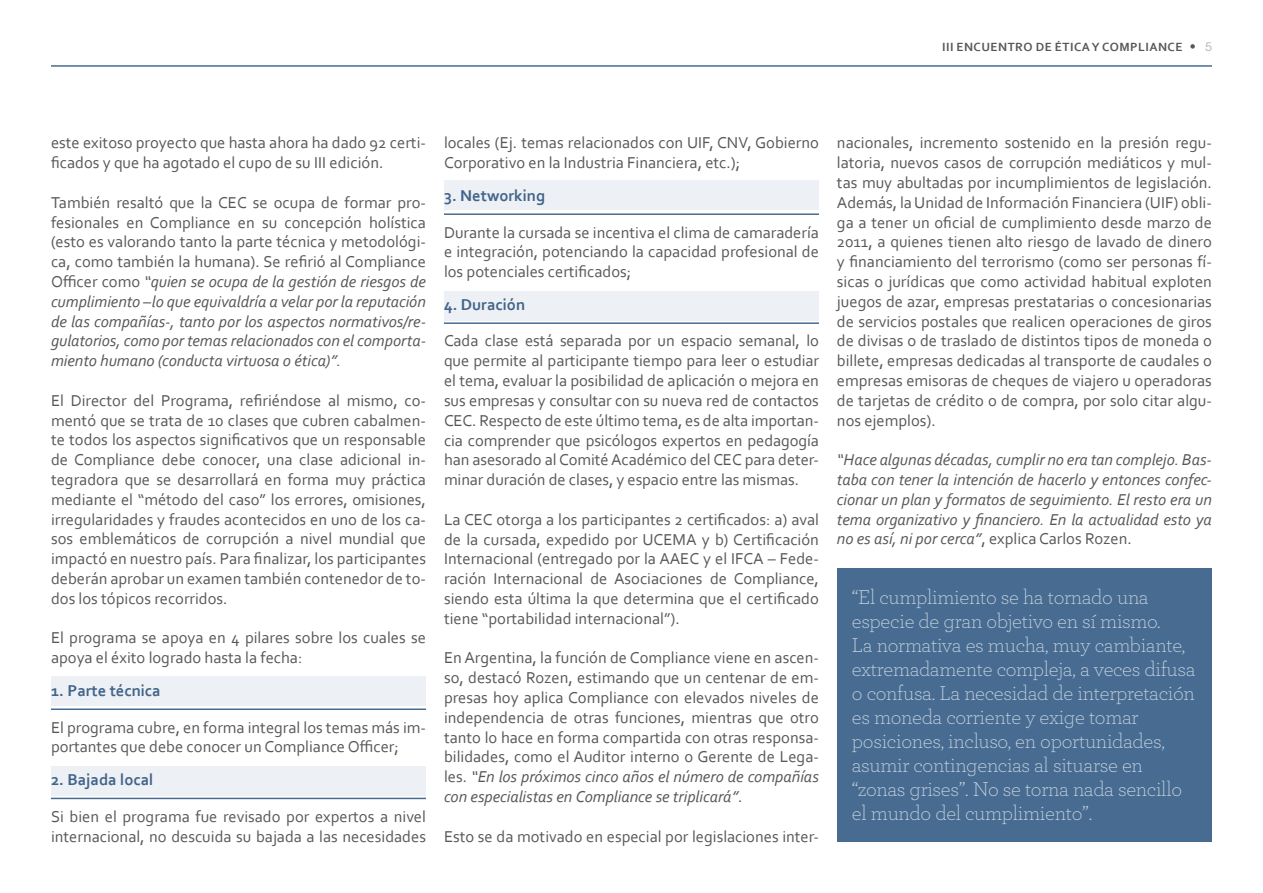
<style>
.page{position:relative;width:1263px;height:893px;background:#fff}
.page>*{position:absolute;margin:0;border:0;box-sizing:border-box;transform-origin:0 0}
.t1{font:300 21px/24px "Archer";letter-spacing:-.015em;color:#c8d3de}
.t2{font:16.5px/19.8px "Corbel";color:#58585a;text-align:justify}
.t3{font:italic 16.5px/19.8px "Corbel";letter-spacing:-.005em;color:#58585a;text-align:justify}
.t4{font:700 16.5px "Corbel";color:#476b91}
.t5{font:700 12.45px "Corbel";letter-spacing:.04em;color:#58585a}
.t6{font:12px "Lubalin Graph";color:#acacac}
.s1{font-style:normal}
.s2{font-style:italic}
</style>
<div class="page">
<hr style="left:51px;top:65px;width:1161px;height:2px;background:#476b91">
<svg style="left:1190px;top:44px;width:5px;height:5px"></svg>
<hr style="left:51px;top:708px;width:375px;height:2px;background:#476b91">
<hr style="left:51px;top:798px;width:375px;height:1px;background:#476b91">
<hr style="left:444px;top:213px;width:375px;height:2px;background:#476b91">
<hr style="left:444px;top:322px;width:375px;height:2px;background:#476b91">
<div style="left:51px;top:676px;width:375px;height:30px;background:#edf0f4"></div>
<div style="left:444px;top:181px;width:375px;height:29px;background:#edf0f4"></div>
<div style="left:444px;top:291px;width:375px;height:29px;background:#edf0f4"></div>
<div style="left:51px;top:766px;width:375px;height:29px;background:#edf0f4"></div>
<div style="left:837px;top:569px;width:375px;height:273px;background:#476b91"></div>
<p class="t5" style="left:942px;top:39px;width:58px">III Encuentro</p>
<p class="t5" style="left:1036px;top:39px;width:35px">de Ética</p>
<p class="t5" style="left:1092px;top:39px;width:28px">y Compliance</p>
<p class="t6" style="left:1205px;top:39px;width:8px">5</p>
<p class="t2" style="left:51px;top:133px;width:376px">este exitoso proyecto que hasta ahora ha dado 92 certi&shy;ficados y que ha agotado el cupo de su III edición.</p>
<p class="t3" style="left:51px;top:192px;width:376px"><span class="s1">También resaltó que la CEC se ocupa de formar pro&shy;fesionales en Compliance en su concepción holística (esto es valorando tanto la parte técnica y metodológi&shy;ca, como también la humana). Se refirió al Compliance Officer como</span> “quien se ocupa de la gestión de riesgos de cumplimiento –lo que equivaldría a velar por la reputación de las compañías-, tanto por los aspectos normativos/re&shy;gulatorios, como por temas relacionados con el comporta&shy;miento humano (conducta virtuosa o ética)”.</p>
<p class="t2" style="left:51px;top:390px;width:376px">El Director del Programa, refiriéndose al mismo, co&shy;mentó que se trata de 10 clases que cubren cabalmen&shy;te todos los aspectos significativos que un responsable de Compliance debe conocer, una clase adicional in&shy;tegradora que se desarrollará en forma muy práctica mediante el “método del caso” los errores, omisiones, irregularidades y fraudes acontecidos en uno de los ca&shy;sos emblemáticos de corrupción a nivel mundial que impactó en nuestro país. Para finalizar, los participantes deberán aprobar un examen también contenedor de to&shy;dos los tópicos recorridos.</p>
<p class="t2" style="left:51px;top:628px;width:376px">El programa se apoya en 4 pilares sobre los cuales se apoya el éxito logrado hasta la fecha:</p>
<p class="t4" style="left:51px;top:680px;width:111px">1. Parte técnica</p>
<p class="t2" style="left:51px;top:717px;width:376px">El programa cubre, en forma integral los temas más im&shy;portantes que debe conocer un Compliance Officer;</p>
<p class="t4" style="left:51px;top:769px;width:104px">2. Bajada local</p>
<p class="t2" style="left:51px;top:806px;width:376px">Si bien el programa fue revisado por expertos a nivel internacional, no descuida su bajada a las necesidades</p>
<p class="t2" style="left:444px;top:133px;width:376px">locales (Ej. temas relacionados con UIF, CNV, Gobierno<br>Corporativo en la Industria Financiera, etc.);</p>
<p class="t4" style="left:444px;top:185px;width:103px">3. Networking</p>
<p class="t2" style="left:444px;top:222px;width:376px">Durante la cursada se incentiva el clima de camaradería e integración, potenciando la capacidad profesional de los potenciales certificados;</p>
<p class="t4" style="left:444px;top:294px;width:83px">4. Duración</p>
<p class="t2" style="left:444px;top:331px;width:377px">Cada clase está separada por un espacio semanal, lo que permite al participante tiempo para leer o estudiar el tema, evaluar la posibilidad de aplicación o mejora en sus empresas y consultar con su nueva red de contactos CEC. Respecto de este último tema, es de alta importan&shy;cia comprender que psicólogos expertos en pedagogía han asesorado al Comité Académico del CEC para deter&shy;minar duración de clases, y espacio entre las mismas.</p>
<p class="t2" style="left:444px;top:509px;width:376px">La CEC otorga a los participantes 2 certificados: a) aval de la cursada, expedido por UCEMA y b) Certificación Internacional (entregado por la AAEC y el IFCA – Fede&shy;ración Internacional de Asociaciones de Compliance, siendo esta última la que determina que el certificado tiene “portabilidad internacional”).</p>
<p class="t2" style="left:444px;top:648px;width:376px">En Argentina, la función de Compliance viene en ascen&shy;so, destacó Rozen, estimando que un centenar de em&shy;presas hoy aplica Compliance con elevados niveles de independencia de otras funciones, mientras que otro tanto lo hace en forma compartida con otras responsa&shy;bilidades, como el Auditor interno o Gerente de Lega&shy;les. <span class="s2">“En los próximos cinco años el número de compañías con especialistas en Compliance se triplicará”</span>.</p>
<p class="t2" style="left:444px;top:826px;width:376px">Esto se da motivado en especial por legislaciones inter-</p>
<p class="t2" style="left:837px;top:133px;width:376px">nacionales, incremento sostenido en la presión regu&shy;latoria, nuevos casos de corrupción mediáticos y mul&shy;tas muy abultadas por incumplimientos de legislación.<br>Además, la Unidad de Información Financiera (UIF) obli&shy;ga a tener un oficial de cumplimiento desde marzo de 2011, a quienes tienen alto riesgo de lavado de dinero y financiamiento del terrorismo (como ser personas fí&shy;sicas o jurídicas que como actividad habitual exploten juegos de azar, empresas prestatarias o concesionarias de servicios postales que realicen operaciones de giros de divisas o de traslado de distintos tipos de moneda o billete, empresas dedicadas al transporte de caudales o empresas emisoras de cheques de viajero u operadoras de tarjetas de crédito o de compra, por solo citar algu&shy;nos ejemplos).</p>
<p class="t3" style="left:837px;top:449px;width:376px">“Hace algunas décadas, cumplir no era tan complejo. Bas&shy;taba con tener la intención de hacerlo y entonces confec&shy;cionar un plan y formatos de seguimiento. El resto era un tema organizativo y financiero. En la actualidad esto ya no es así, ni por cerca”<span class="s1">, explica Carlos Rozen.</span></p>
<p class="t1" style="left:852px;top:584px;width:345px">“El cumplimiento se ha tornado una especie de gran objetivo en sí mismo.<br>La normativa es mucha, muy cambiante, extremadamente compleja, a veces difusa o confusa. La necesidad de interpretación es moneda corriente y exige tomar posiciones, incluso, en oportunidades, asumir contingencias al situarse en “zonas grises”. No se torna nada sencillo el mundo del cumplimiento”.</p>
</div>
